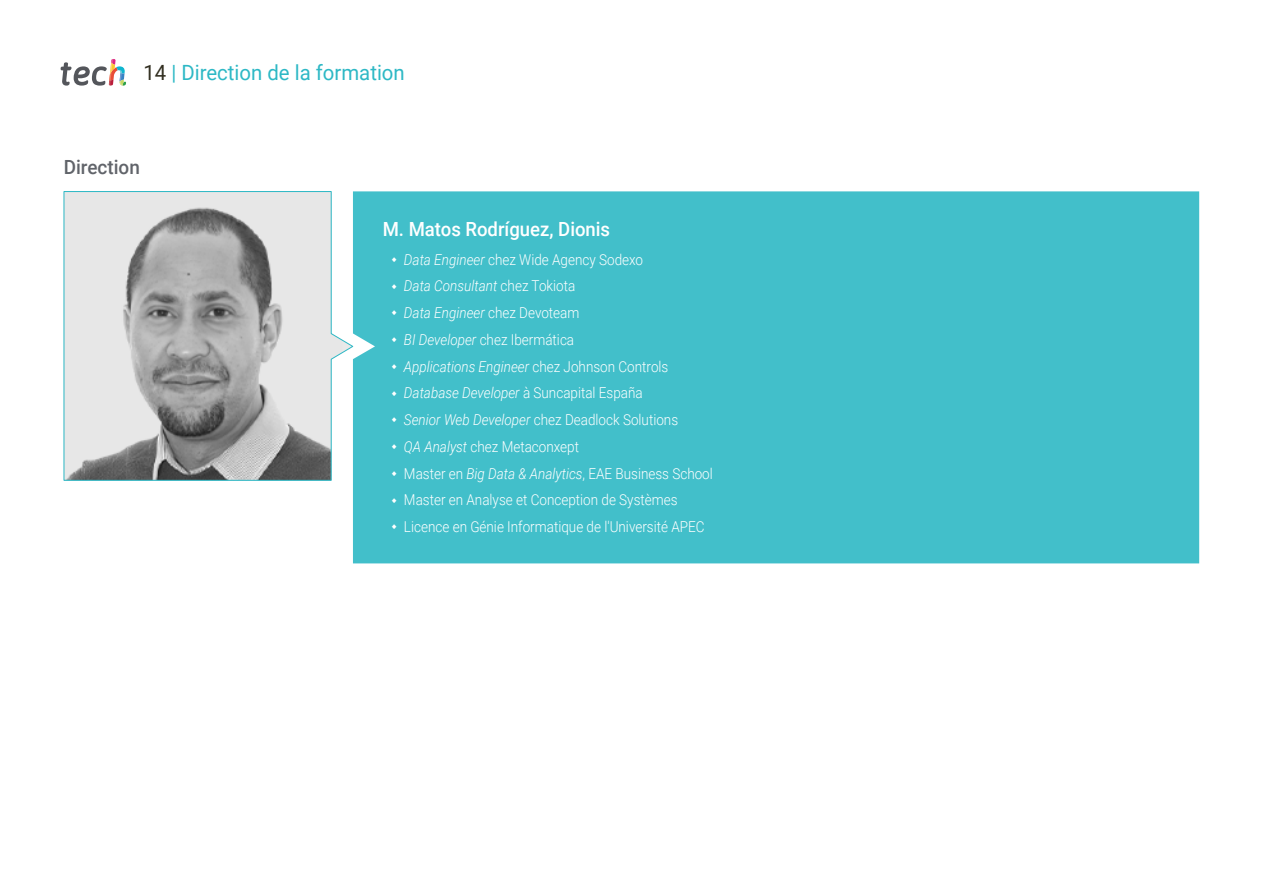
<style>
.page{position:relative;width:1263px;height:893px;background:#fff}
.page>*{position:absolute;margin:0;border:0;box-sizing:border-box;transform-origin:0 0}
.t1{font:21px "Roboto";color:#2db8c5}
.t2{font:500 19.5px "Roboto";color:#fff;scale:.95 1}
.t3{font:500 19.5px "Roboto";color:#61646a}
.t4{font:300 15px/26.7px "Roboto";color:#fff;scale:.9 1}
.s1{color:#312e20}
.s2{font-style:italic}
</style>
<div class="page">
<div style="left:353px;top:191px;width:846px;height:372px;background:#42bfca"></div>
<svg style="left:64px;top:191px;width:289px;height:290px;background:#bec0c0"></svg>
<svg style="left:61px;top:59px;width:65px;height:27px"></svg>
<svg style="left:392px;top:257px;width:5px;height:5px"></svg>
<svg style="left:392px;top:284px;width:5px;height:5px"></svg>
<svg style="left:392px;top:310px;width:5px;height:5px"></svg>
<svg style="left:392px;top:337px;width:5px;height:5px"></svg>
<svg style="left:392px;top:364px;width:5px;height:5px"></svg>
<svg style="left:392px;top:391px;width:5px;height:5px"></svg>
<svg style="left:392px;top:417px;width:5px;height:5px"></svg>
<svg style="left:392px;top:444px;width:5px;height:5px"></svg>
<svg style="left:392px;top:471px;width:5px;height:5px"></svg>
<svg style="left:392px;top:498px;width:5px;height:5px"></svg>
<svg style="left:392px;top:524px;width:5px;height:5px"></svg>
<h1 class="t1" style="left:144px;top:57px;width:263px"><span class="s1">14</span> | Direction de la formation</h1>
<h2 class="t3" style="left:64px;top:154px;width:78px">Direction</h2>
<h2 class="t2" style="left:383px;top:215px;width:241px">M. Matos Rodríguez, Dionis</h2>
<p class="t4" style="left:404px;top:245px;width:345px"><span class="s2">Data Engineer</span> chez Wide Agency Sodexo<br><span class="s2">Data Consultant</span> chez Tokiota<br><span class="s2">Data Engineer</span> chez Devoteam<br><span class="s2">BI Developer</span> chez Ibermática<br><span class="s2">Applications Engineer</span> chez Johnson Controls <span class="s2">Database Developer</span> à Suncapital España<br><span class="s2">Senior Web Developer</span> chez Deadlock Solutions<br><span class="s2">QA Analyst</span> chez Metaconxept<br>Master en <span class="s2">Big Data &amp; Analytics</span>, EAE Business School Master en Analyse et Conception de Systèmes Licence en Génie Informatique de l'Université APEC</p>
</div>
